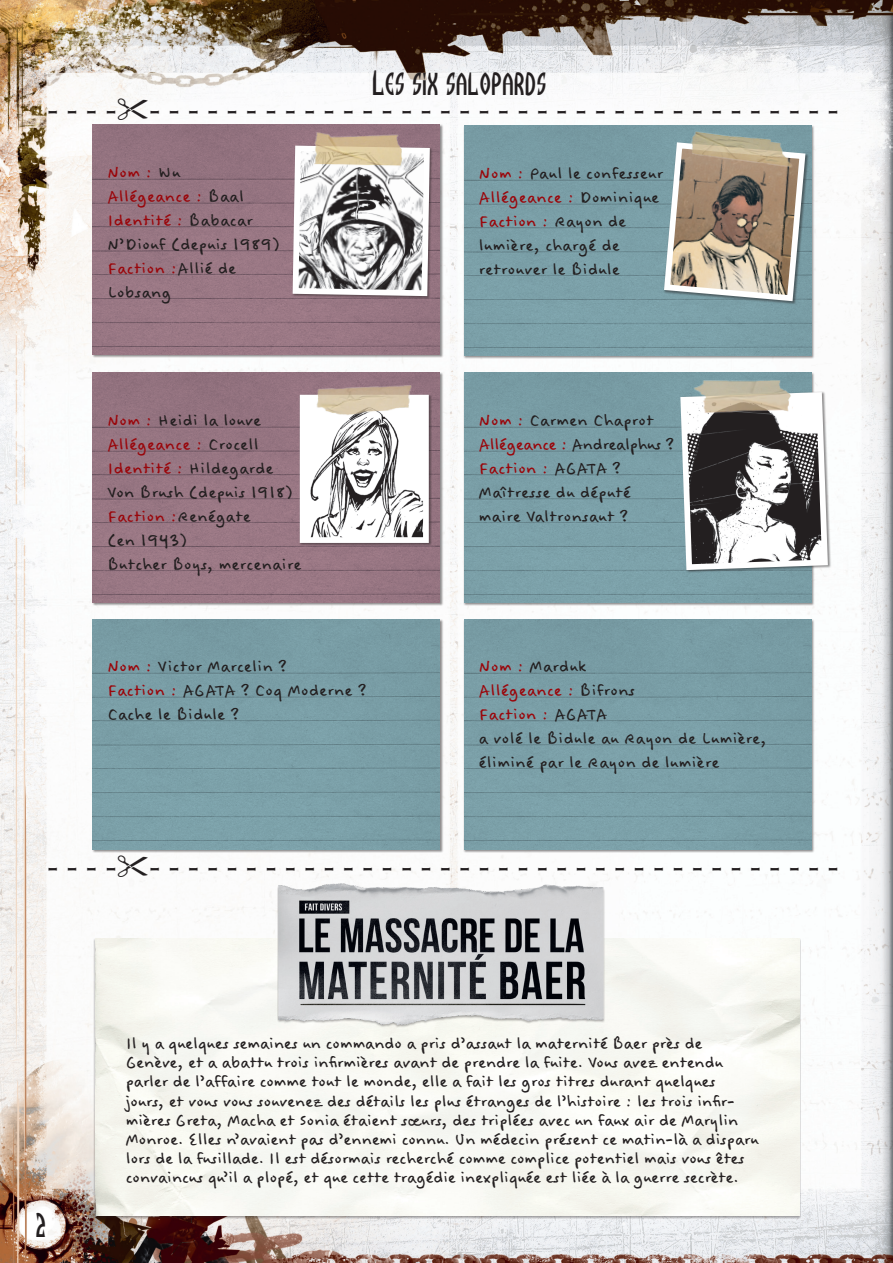
<style>
.page{position:relative;width:893px;height:1263px;background:#fff}
.page>*{position:absolute;margin:0;border:0;box-sizing:border-box;transform-origin:0 0}
.t1{font:37.5px "Devit";color:#231f20}
.t2{font:36px "Devit";color:#231f20}
.t3{font:300 30px "Albertus MT Std";color:#231f20}
.t4{font:20.1px/19px "Felt Tip Woman";letter-spacing:-.02em;color:#231f20}
.t5{font:20.1px/24px "Felt Tip Woman";color:#231f20}
.s1{color:#9a060b}
</style>
<div class="page">
<img style="left:0;top:0;width:893px;height:1263px">
<img style="left:17px;top:1200px;width:48px;height:48px">
<div style="left:92px;top:124px;width:351px;height:234px;background:#231f20;opacity:.5"></div>
<img style="left:92px;top:125px;width:348px;height:230px">
<svg style="left:290px;top:143px;width:143px;height:156px"></svg>
<img style="left:297px;top:119px;width:114px;height:59px">
<img style="left:96px;top:938px;width:703px;height:277px">
<img style="left:272px;top:853px;width:343px;height:203px">
<div style="left:92px;top:372px;width:351px;height:234px;background:#231f20;opacity:.5"></div>
<img style="left:92px;top:373px;width:348px;height:230px">
<div style="left:299px;top:394px;width:133px;height:152px;background:#231f20;opacity:.5"></div>
<img style="left:307px;top:402px;width:115px;height:134px">
<img style="left:310px;top:371px;width:112px;height:51px">
<div style="left:464px;top:125px;width:351px;height:234px;background:#231f20;opacity:.5"></div>
<div style="left:464px;top:126px;width:347px;height:230px;background:#7a9fa7"></div>
<svg style="left:661px;top:139px;width:147px;height:165px;background:#a0998c"></svg>
<img style="left:685px;top:125px;width:115px;height:49px">
<div style="left:464px;top:373px;width:347px;height:230px;background:#7a9fa7"></div>
<svg style="left:677px;top:389px;width:154px;height:184px"></svg>
<img style="left:690px;top:377px;width:112px;height:39px">
<div style="left:92px;top:619px;width:351px;height:234px;background:#231f20;opacity:.5"></div>
<div style="left:92px;top:619px;width:348px;height:230px;background:#7a9ea6"></div>
<div style="left:464px;top:619px;width:351px;height:234px;background:#231f20;opacity:.5"></div>
<div style="left:464px;top:619px;width:347px;height:230px;background:#7a9ea6"></div>
<svg style="left:118px;top:855px;width:30px;height:22px"></svg>
<svg style="left:118px;top:98px;width:30px;height:22px"></svg>
<h1 class="t1" style="left:372px;top:65px;width:176px">Les six salopards</h1>
<h3 class="t3" style="left:48px;top:91px;width:791px">- - - - - - - - - - - - - - - - - - - - - - - - - - - - - - - - - - - - - - - -</h3>
<p class="t5" style="left:107px;top:161px;width:175px"><span class="s1">Nom :</span> Wu<br><span class="s1">Allégeance :</span> Baal<br><span class="s1">Identité :</span> Babacar<br>N’Diouf (depuis 1989)<br><span class="s1">Faction :</span>Allié de<br>Lobsang</p>
<p class="t5" style="left:107px;top:408px;width:196px"><span class="s1">Nom :</span> Heidi la louve<br><span class="s1">Allégeance :</span> Crocell<br><span class="s1">Identité :</span> Hildegarde<br>Von Brush (depuis 1918)<br><span class="s1">Faction :</span>Renégate<br>(en 1943)<br>Butcher Boys, mercenaire</p>
<p class="t5" style="left:479px;top:161px;width:186px"><span class="s1">Nom :</span> Paul le confesseur<br><span class="s1">Allégeance :</span> Dominique<br><span class="s1">Faction :</span> Rayon de lumière, chargé de retrouver le Bidule</p>
<p class="t5" style="left:479px;top:408px;width:197px"><span class="s1">Nom :</span> Carmen Chaprot<br><span class="s1">Allégeance :</span> Andrealphus ?<br><span class="s1">Faction :</span> AGATA ?<br>Maîtresse du député maire Valtronsaut ?</p>
<p class="t5" style="left:107px;top:655px;width:261px"><span class="s1">Nom :</span> Victor Marcelin ?<br><span class="s1">Faction :</span> AGATA ? Coq Moderne ?<br>Cache le Bidule ?</p>
<p class="t5" style="left:479px;top:655px;width:290px"><span class="s1">Nom :</span> Marduk<br><span class="s1">Allégeance :</span> Bifrons<br><span class="s1">Faction :</span> AGATA<br>a volé le Bidule au Rayon de Lumière, éliminé par le Rayon de lumière</p>
<h3 class="t3" style="left:48px;top:848px;width:791px">- - - - - - - - - - - - - - - - - - - - - - - - - - - - - - - - - - - - - - - -</h3>
<h2 class="t2" style="left:36px;top:1209px;width:12px">2</h2>
<p class="t4" style="left:125px;top:1034px;width:635px">Il y a quelques semaines un commando a pris d’assaut la maternité Baer près de Genève, et a abattu trois infirmières avant de prendre la fuite. Vous avez entendu parler de l’affaire comme tout le monde, elle a fait les gros titres durant quelques jours, et vous vous souvenez des détails les plus étranges de l’histoire : les trois infir&shy;mières Greta, Macha et Sonia étaient sœurs, des triplées avec un faux air de Marylin Monroe. Elles n’avaient pas d’ennemi connu. Un médecin présent ce matin-là a disparu lors de la fusillade. Il est désormais recherché comme complice potentiel mais vous êtes convaincus qu’il a plopé, et que cette tragédie inexpliquée est liée à la guerre secrète.</p>
</div>
